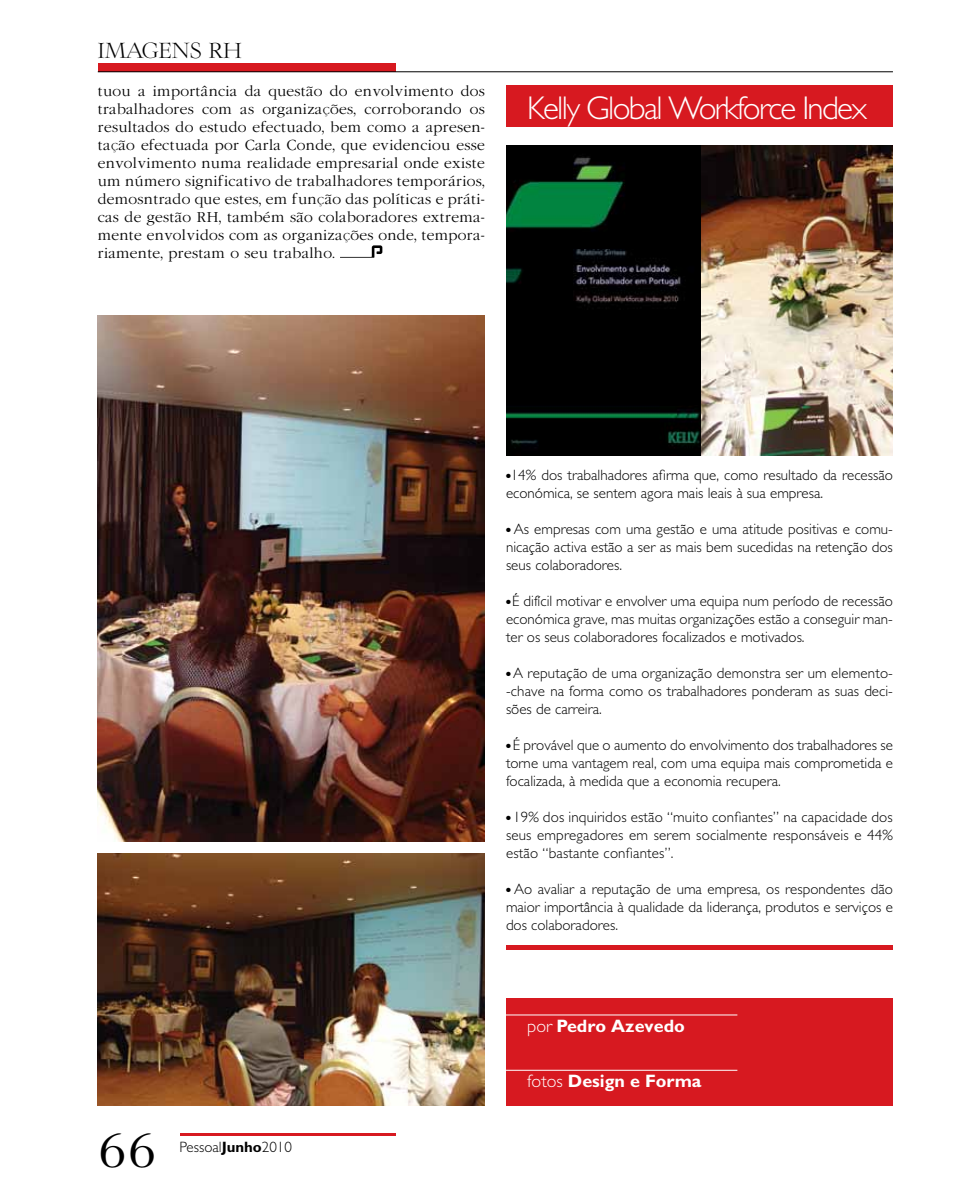
<style>
.page{position:relative;width:978px;height:1191px;background:#fff}
.page>*{position:absolute;margin:0;border:0;box-sizing:border-box;transform-origin:0 0}
.t1{font:45px "Lingwood";color:#000}
.t2{font:300 33px "Gentle Sans";letter-spacing:-.05em;color:#fff}
.t3{font:300 21px "Lingwood";letter-spacing:.025em;color:#000}
.t4{font:700 18px "Gentle Sans";color:#fff}
.t5{font:300 15px/18px "Gentle Sans";color:#000;text-align:justify}
.t6{font:300 13.5px/18px "Garamond";letter-spacing:.03em;color:#000;text-align:justify}
.s1{font-weight:700}
.s2{font-weight:300}
</style>
<div class="page">
<svg style="left:340px;top:245px;width:42px;height:13px"></svg>
<div style="left:98px;top:63px;width:297px;height:9px;background:#d71920"></div>
<hr style="left:98px;top:71px;width:795px;height:1px;background:#000">
<hr style="left:180px;top:1133px;width:215px;height:2px;background:#d71920">
<div style="left:506px;top:998px;width:387px;height:108px;background:#d71920"></div>
<hr style="left:506px;top:1014px;width:231px;height:1px;background:#fff">
<hr style="left:506px;top:1069px;width:231px;height:1px;background:#fff">
<img style="left:506px;top:146px;width:387px;height:310px">
<hr style="left:506px;top:945px;width:387px;height:4px;background:#d71920">
<div style="left:506px;top:85px;width:387px;height:42px;background:#d71920"></div>
<img style="left:98px;top:853px;width:387px;height:253px">
<img style="left:98px;top:316px;width:387px;height:526px">
<h3 class="t3" style="left:98px;top:39px;width:145px">IMAGENS RH</h3>
<p class="t6" style="left:98px;top:82px;width:388px">tuou a importância da questão do envolvimento dos trabalhadores com as organizações, corroborando os resultados do estudo efectuado, bem como a apresen&shy;tação efectuada por Carla Conde, que evidenciou esse envolvimento numa realidade empresarial onde existe um número significativo de trabalhadores temporários, demosntrado que estes, em função das políticas e práti&shy;cas de gestão RH, também são colaboradores extrema&shy;mente envolvidos com as organizações onde, tempora&shy;riamente, prestam o seu trabalho.</p>
<h2 class="t2" style="left:527px;top:89px;width:341px">Kelly Global Workforce Index</h2>
<h1 class="t1" style="left:98px;top:1125px;width:61px">66</h1>
<p class="t5" style="left:180px;top:1137px;width:114px">Pessoal<span class="s1">Junho</span>2010</p>
<p class="t5" style="left:506px;top:465px;width:388px">●14% dos trabalhadores afirma que, como resultado da recessão económica, se sentem agora mais leais à sua empresa.</p>
<p class="t5" style="left:506px;top:519px;width:388px">● As empresas com uma gestão e uma atitude positivas e comu&shy;nicação activa estão a ser as mais bem sucedidas na retenção dos seus colaboradores.</p>
<p class="t5" style="left:506px;top:591px;width:388px">● É difícil motivar e envolver uma equipa num período de recessão económica grave, mas muitas organizações estão a conseguir man&shy;ter os seus colaboradores focalizados e motivados.</p>
<p class="t5" style="left:506px;top:663px;width:388px">● A reputação de uma organização demonstra ser um elemento--chave na forma como os trabalhadores ponderam as suas deci&shy;sões de carreira.</p>
<p class="t5" style="left:506px;top:735px;width:388px">● É provável que o aumento do envolvimento dos trabalhadores se torne uma vantagem real, com uma equipa mais comprometida e focalizada, à medida que a economia recupera.</p>
<p class="t5" style="left:506px;top:807px;width:388px">● 19% dos inquiridos estão “muito confiantes” na capacidade dos seus empregadores em serem socialmente responsáveis e 44% estão “bastante confiantes”.</p>
<p class="t5" style="left:506px;top:879px;width:388px">● Ao avaliar a reputação de uma empresa, os respondentes dão maior importância à qualidade da liderança, produtos e serviços e dos colaboradores.</p>
<p class="t4" style="left:527px;top:1015px;width:159px"><span class="s2">por</span> Pedro Azevedo</p>
<p class="t4" style="left:527px;top:1070px;width:176px"><span class="s2">fotos</span> Design e Forma</p>
</div>
